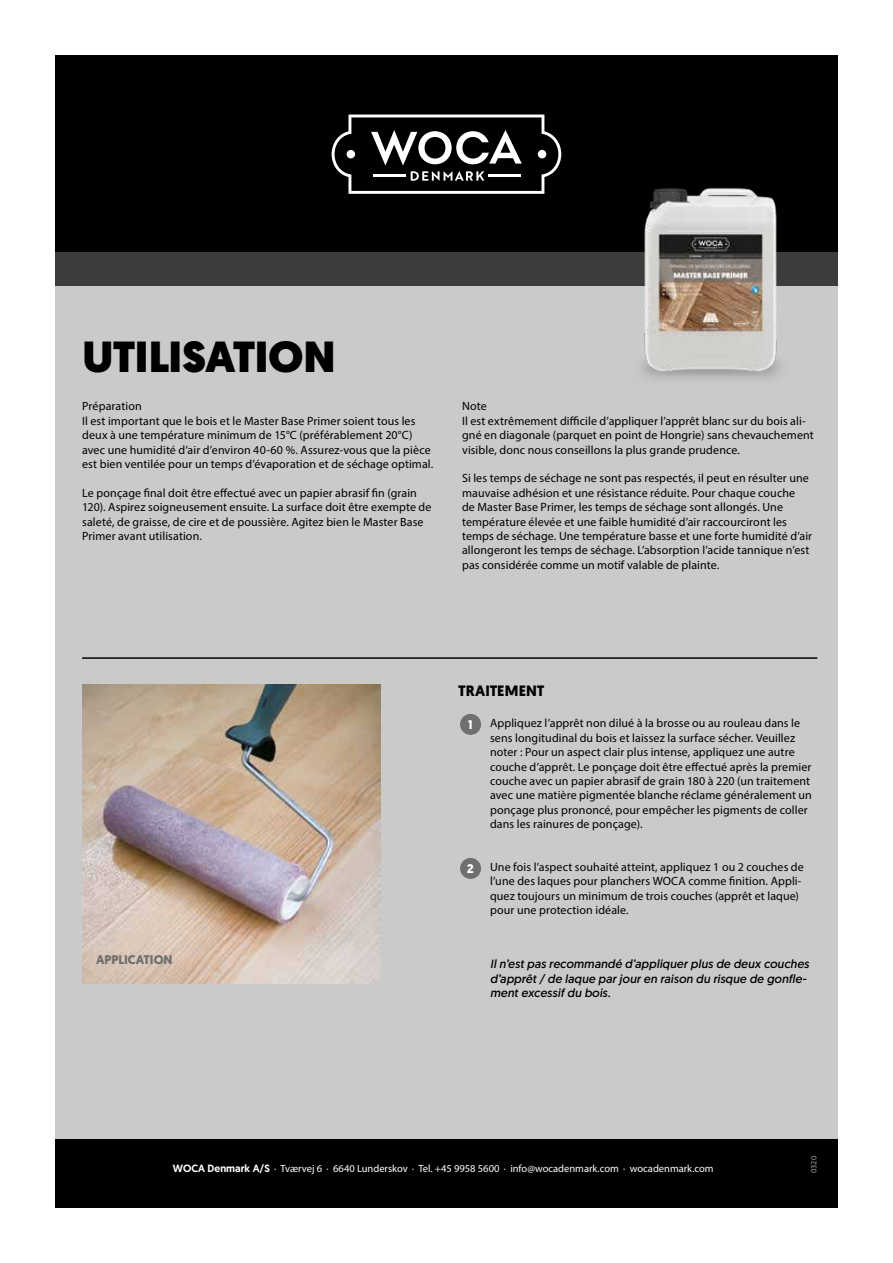
<style>
.page{position:relative;width:893px;height:1263px;background:#fff}
.page>*{position:absolute;margin:0;border:0;box-sizing:border-box;transform-origin:0 0}
.t1{font:900 43.5px "Geomanist";letter-spacing:-.015em;color:#000}
.t2{font:700 15px "Geomanist";color:#000}
.t3{font:700 12.45px "Geomanist";color:#706f6f}
.t4{font:700 12.45px "Geomanist";color:#fff}
.t5{font:12px/14.4px "Myriad Pro";letter-spacing:.01em;color:#000}
.t6{font:italic 12px/14.4px "Geomanist";letter-spacing:.015em;color:#000}
.t7{font:10.5px "Myriad Pro";color:#fff}
.t8{font:8.25px "Myriad Pro";color:#9d9d9c}
.s1{font-family:"Geomanist";font-weight:500}
</style>
<div class="page">
<div style="left:55px;top:140px;width:783px;height:1068px;background:#cacaca"></div>
<div style="left:55px;top:251px;width:783px;height:35px;background:#3c3c3b"></div>
<div style="left:55px;top:55px;width:783px;height:197px;background:#000"></div>
<svg style="left:332px;top:115px;width:229px;height:79px;background:#3a3a3a"></svg>
<div style="left:55px;top:1140px;width:783px;height:68px;background:#000"></div>
<hr style="left:82px;top:657px;width:735px;height:2px;background:#000">
<div style="left:460px;top:714px;width:21px;height:21px;background:#706f6f;border-radius:50%"></div>
<div style="left:460px;top:858px;width:21px;height:21px;background:#706f6f;border-radius:50%"></div>
<img style="left:608px;top:182px;width:204px;height:197px">
<img style="left:82px;top:685px;width:299px;height:298px">
<h1 class="t1" style="left:82px;top:327px;width:255px">UTILISATION</h1>
<p class="t5" style="left:82px;top:399px;width:353px">Préparation<br>Il est important que le bois et le Master Base Primer soient tous les deux à une température minimum de 15°C (préférablement 20°C) avec une humidité d’air d’environ 40-60 %. Assurez-vous que la pièce est bien ventilée pour un temps d’évaporation et de séchage optimal.</p>
<p class="t5" style="left:82px;top:485px;width:351px">Le ponçage final doit être effectué avec un papier abrasif fin (grain 120). Aspirez soigneusement ensuite. La surface doit être exempte de saleté, de graisse, de cire et de poussière. Agitez bien le Master Base Primer avant utilisation.</p>
<p class="t5" style="left:462px;top:399px;width:353px">Note<br>Il est extrêmement difficile d’appliquer l’apprêt blanc sur du bois ali&shy;gné en diagonale (parquet en point de Hongrie) sans chevauchement visible, donc nous conseillons la plus grande prudence.</p>
<p class="t5" style="left:462px;top:471px;width:352px">Si les temps de séchage ne sont pas respectés, il peut en résulter une mauvaise adhésion et une résistance réduite. Pour chaque couche<br>de Master Base Primer, les temps de séchage sont allongés. Une température élevée et une faible humidité d’air raccourciront les temps de séchage. Une température basse et une forte humidité d’air allongeront les temps de séchage. L’absorption l’acide tannique n’est pas considérée comme un motif valable de plainte.</p>
<p class="t3" style="left:96px;top:951px;width:78px">APPLICATION</p>
<p class="t2" style="left:458px;top:681px;width:88px">TRAITEMENT</p>
<p class="t4" style="left:468px;top:716px;width:6px">1</p>
<p class="t5" style="left:490px;top:716px;width:323px">Appliquez l’apprêt non dilué à la brosse ou au rouleau dans le sens longitudinal du bois et laissez la surface sécher. Veuillez noter : Pour un aspect clair plus intense, appliquez une autre couche d’apprêt. Le ponçage doit être effectué après la premier couche avec un papier abrasif de grain 180 à 220 (un traitement avec une matière pigmentée blanche réclame généralement un ponçage plus prononcé, pour empêcher les pigments de coller dans les rainures de ponçage).</p>
<p class="t4" style="left:467px;top:860px;width:8px">2</p>
<p class="t5" style="left:490px;top:859px;width:315px">Une fois l’aspect souhaité atteint, appliquez 1 ou 2 couches de l’une des laques pour planchers WOCA comme finition. Appli&shy;quez toujours un minimum de trois couches (apprêt et laque) pour une protection idéale.</p>
<p class="t6" style="left:490px;top:957px;width:320px">Il n’est pas recommandé d’appliquer plus de deux couches d’apprêt / de laque par jour en raison du risque de gonfle&shy;ment excessif du bois.</p>
<p class="t7" style="left:173px;top:1162px;width:542px"><span class="s1">WOCA Denmark A/S</span> · Tværvej 6 · 6640 Lunderskov · Tel. +45 9958 5600 · info@wocadenmark.com · wocadenmark.com</p>
<p class="t8" style="left:809px;top:1173px;width:18px;rotate:-90deg">0320</p>
</div>
